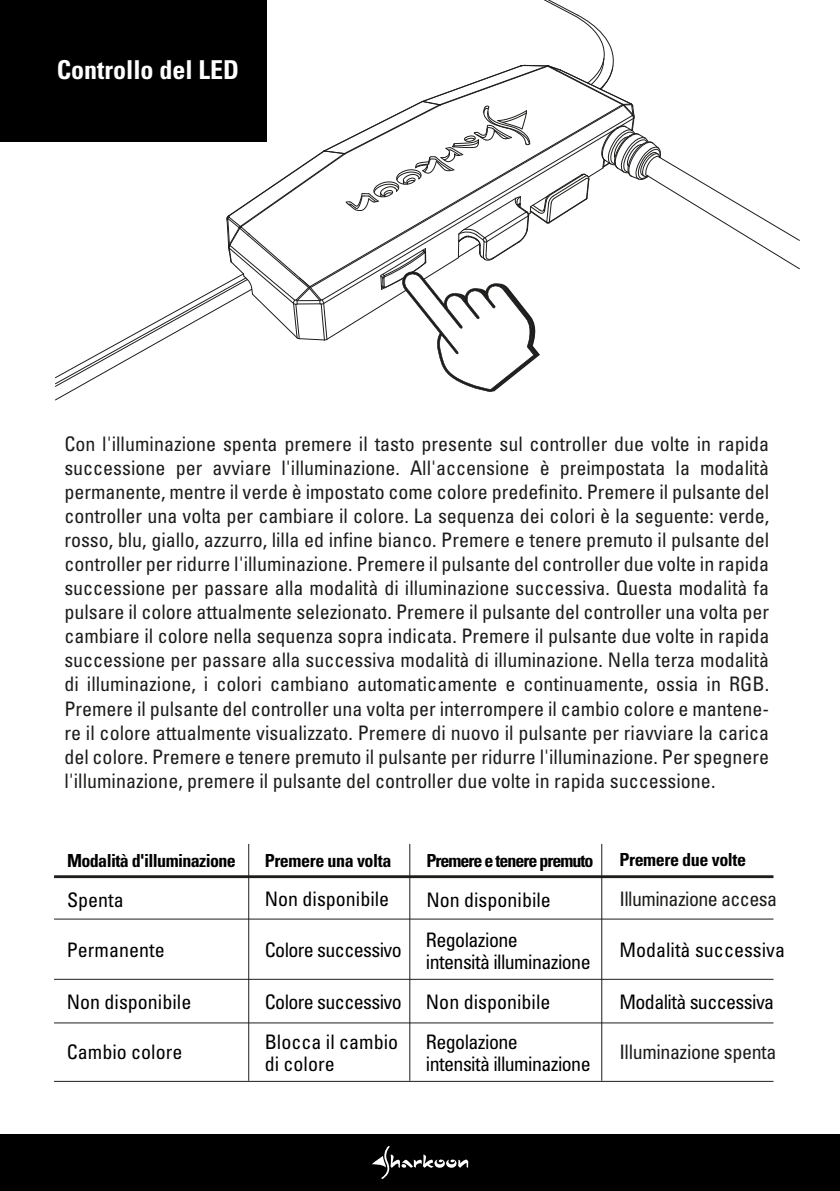
<style>
.page{position:relative;width:840px;height:1191px;background:#fff}
.page>*{position:absolute;margin:0;border:0;box-sizing:border-box;transform-origin:0 0}
.t1{font:700 condensed 26px "Univers";color:#fff}
.t2{font:condensed 20px/24px "Univers";color:#1d1d1b;text-align:justify}
.t3{font:condensed 20px/40px "Univers";letter-spacing:-.03em;color:#000}
.t4{font:condensed 20px/39.8px "Univers";color:#000}
.t5{font:condensed 20px "Univers";letter-spacing:-.03em;color:#1d1d1b}
.t6{font:condensed 20px "Univers";letter-spacing:-.02em;color:#1d1d1b}
.t7{font:700 condensed 18px "Univers";letter-spacing:-.035em;color:#000}
.t8{font:700 condensed 18px "Univers";letter-spacing:-.055em;color:#000}
</style>
<div class="page">
<div style="left:0;top:1134px;width:839px;height:57px;background:#000"></div>
<div style="left:0;top:0;width:266px;height:142px;background:#000"></div>
<svg style="left:55px;top:0;width:745px;height:401px"></svg>
<hr style="left:54px;top:875px;width:719px;height:3px;background:#1d1d1b">
<hr style="left:54px;top:918px;width:719px;height:1px;background:#1d1d1b">
<hr style="left:248px;top:844px;width:1px;height:236px;background:#1d1d1b">
<hr style="left:409px;top:844px;width:1px;height:236px;background:#1d1d1b">
<hr style="left:601px;top:844px;width:1px;height:236px;background:#1d1d1b">
<hr style="left:54px;top:978px;width:719px;height:1px;background:#1d1d1b">
<hr style="left:54px;top:1022px;width:719px;height:1px;background:#1d1d1b">
<hr style="left:54px;top:1080px;width:719px;height:1px;background:#1d1d1b">
<svg style="left:372px;top:1146px;width:96px;height:33px"></svg>
<h1 class="t1" style="left:57px;top:54px;width:184px">Controllo del LED</h1>
<p class="t2" style="left:64px;top:432px;width:706px">Con l'illuminazione spenta premere il tasto presente sul controller due volte in rapida successione per avviare l'illuminazione. All'accensione è preimpostata la modalità permanente, mentre il verde è impostato come colore predefinito. Premere il pulsante del controller una volta per cambiare il colore. La sequenza dei colori è la seguente: verde, rosso, blu, giallo, azzurro, lilla ed infine bianco. Premere e tenere premuto il pulsante del controller per ridurre l'illuminazione. Premere il pulsante del controller due volte in rapida successione per passare alla modalità di illuminazione successiva. Questa modalità fa pulsare il colore attualmente selezionato. Premere il pulsante del controller una volta per cambiare il colore nella sequenza sopra indicata. Premere il pulsante due volte in rapida successione per passare alla successiva modalità di illuminazione. Nella terza modalità di illuminazione, i colori cambiano automaticamente e continuamente, ossia in RGB.<br>Premere il pulsante del controller una volta per interrompere il cambio colore e mantene&shy;re il colore attualmente visualizzato. Premere di nuovo il pulsante per riavviare la carica del colore. Premere e tenere premuto il pulsante per ridurre l'illuminazione. Per spegnere l'illuminazione, premere il pulsante del controller due volte in rapida successione.</p>
<p class="t7" style="left:67px;top:849px;width:170px">Modalità d'illuminazione</p>
<p class="t4" style="left:67px;top:879px;width:58px">Spenta</p>
<p class="t4" style="left:67px;top:929px;width:99px">Permanente</p>
<p class="t4" style="left:67px;top:981px;width:126px">Non disponibile</p>
<p class="t4" style="left:67px;top:1031px;width:117px">Cambio colore</p>
<p class="t7" style="left:264px;top:849px;width:128px">Premere una volta</p>
<p class="t4" style="left:264px;top:879px;width:126px">Non disponibile</p>
<p class="t3" style="left:264px;top:929px;width:139px">Colore successivo</p>
<p class="t3" style="left:264px;top:981px;width:139px">Colore successivo<br>Blocca il cambio</p>
<p class="t4" style="left:264px;top:1043px;width:71px">di colore</p>
<p class="t8" style="left:426px;top:849px;width:168px">Premere e tenere premuto</p>
<p class="t4" style="left:425px;top:879px;width:126px">Non disponibile<br>Regolazione</p>
<p class="t3" style="left:425px;top:941px;width:166px">intensità illuminazione<br>Non disponibile<br>Regolazione</p>
<p class="t3" style="left:425px;top:1043px;width:166px">intensità illuminazione</p>
<p class="t7" style="left:619px;top:849px;width:128px">Premere due volte</p>
<p class="t5" style="left:619px;top:886px;width:159px">Illuminazione accesa</p>
<p class="t4" style="left:619px;top:929px;width:167px">Modalità successiva</p>
<p class="t3" style="left:619px;top:981px;width:156px">Modalità successiva</p>
<p class="t6" style="left:619px;top:1038px;width:158px">Illuminazione spenta</p>
</div>
